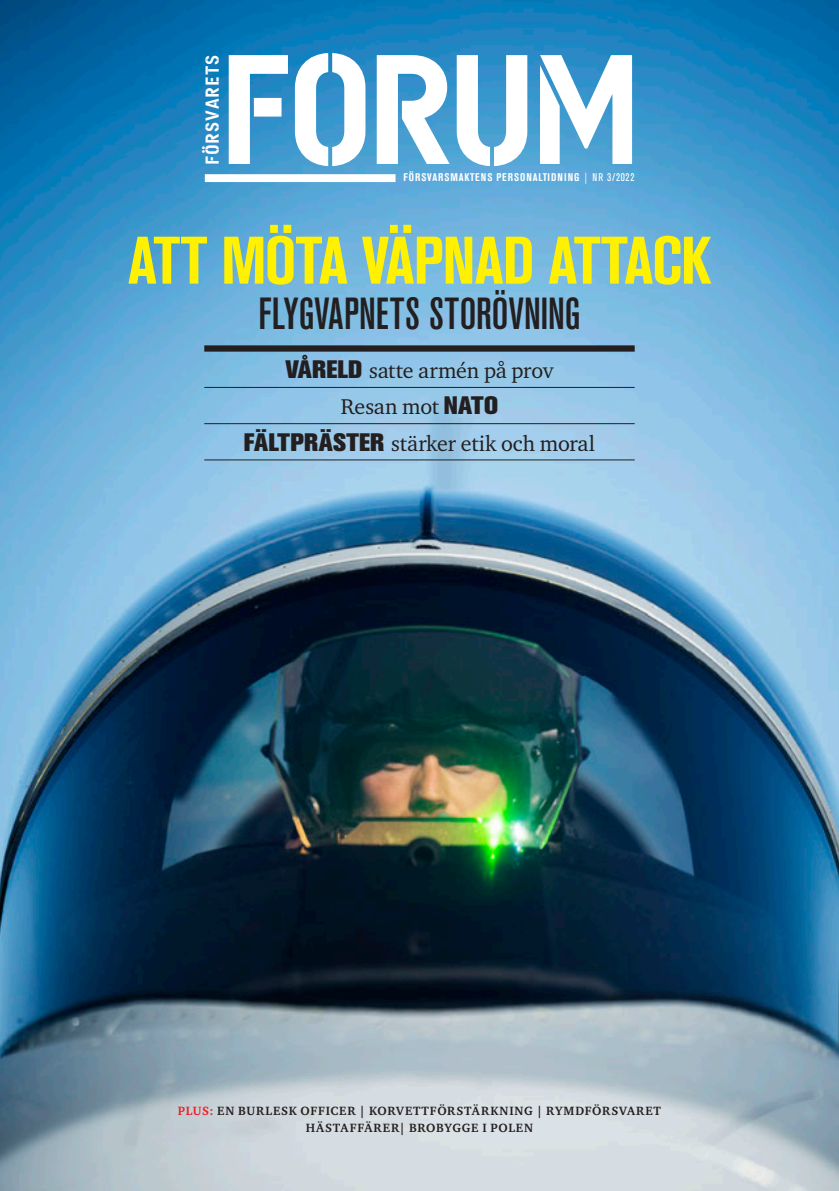
<style>
.page{position:relative;width:839px;height:1191px;background:#fff}
.page>*{position:absolute;margin:0;border:0;box-sizing:border-box;transform-origin:0 0}
.Bröd_8_75___10_25_Ca{font:153.3px "Forsvarsmakten Sans Stencil";letter-spacing:-.065em;color:#fff}
.t1{font:700 condensed 66.5px "Akzidenz Grotesk BE";letter-spacing:-.025em;color:#fff101}
.t2{font:500 condensed 44.45px "Akzidenz Grotesk BE";color:#231f20}
.t3{font:21.88px "Charter ITC Std";letter-spacing:-.01em;color:#231f20}
.t4{font:18.38px "Forsvarsmakten Sans Stencil";letter-spacing:.055em;color:#fff}
.t5{font:700 12.25px/17.5px "Charter ITC Std";letter-spacing:.06em;color:#231f20;text-align:center}
.t6{font:700 condensed 11.03px "Akzidenz Grotesk BE";letter-spacing:.09em;color:#fff}
.s1{font-family:"Charter ITC Std";font-weight:400;font-stretch:normal}
.s2{font-weight:400}
.s3{font-family:"Akzidenz Grotesk BE";font-weight:800;font-size:25.03px}
.s4{color:#ee1d23}
</style>
<div class="page">
<img style="left:0;top:0;width:838px;height:1191px">
<hr style="left:204px;top:387px;width:430px;height:1px;background:#231f20">
<div style="left:204px;top:345px;width:430px;height:7px;background:#231f20"></div>
<hr style="left:204px;top:423px;width:430px;height:1px;background:#231f20">
<hr style="left:204px;top:459px;width:430px;height:1px;background:#231f20">
<div style="left:205px;top:174px;width:190px;height:8px;background:#fff"></div>
<p class="t4" style="left:201px;top:165px;width:112px;rotate:-90deg">FÖRSVARETS</p>
<p class="Bröd_8_75___10_25_Ca" style="left:217px;top:14px;width:428px">FORUM</p>
<p class="t6" style="left:403px;top:171px;width:232px">FÖRSVARSMAKTENS PERSONALTIDNING <span class="s1">|</span> <span class="s2">NR 3/2022</span></p>
<p class="t1" style="left:128px;top:222px;width:584px">ATT MÖTA VÄPNAD ATTACK</p>
<p class="t2" style="left:258px;top:289px;width:323px">FLYGVAPNETS STORÖVNING</p>
<p class="t3" style="left:285px;top:357px;width:270px"><span class="s3">VÅRELD</span> satte armén på prov</p>
<p class="t3" style="left:340px;top:393px;width:159px">Resan mot <span class="s3">NATO</span></p>
<p class="t3" style="left:244px;top:429px;width:352px"><span class="s3">FÄLTPRÄSTER</span> stärker etik och moral</p>
<p class="t5" style="left:178px;top:1101px;width:484px"><span class="s4">PLUS:</span> EN BURLESK OFFICER | KORVETTFÖRSTÄRKNING | RYMDFÖRSVARET<br>HÄSTAFFÄRER| BROBYGGE I POLEN</p>
</div>
